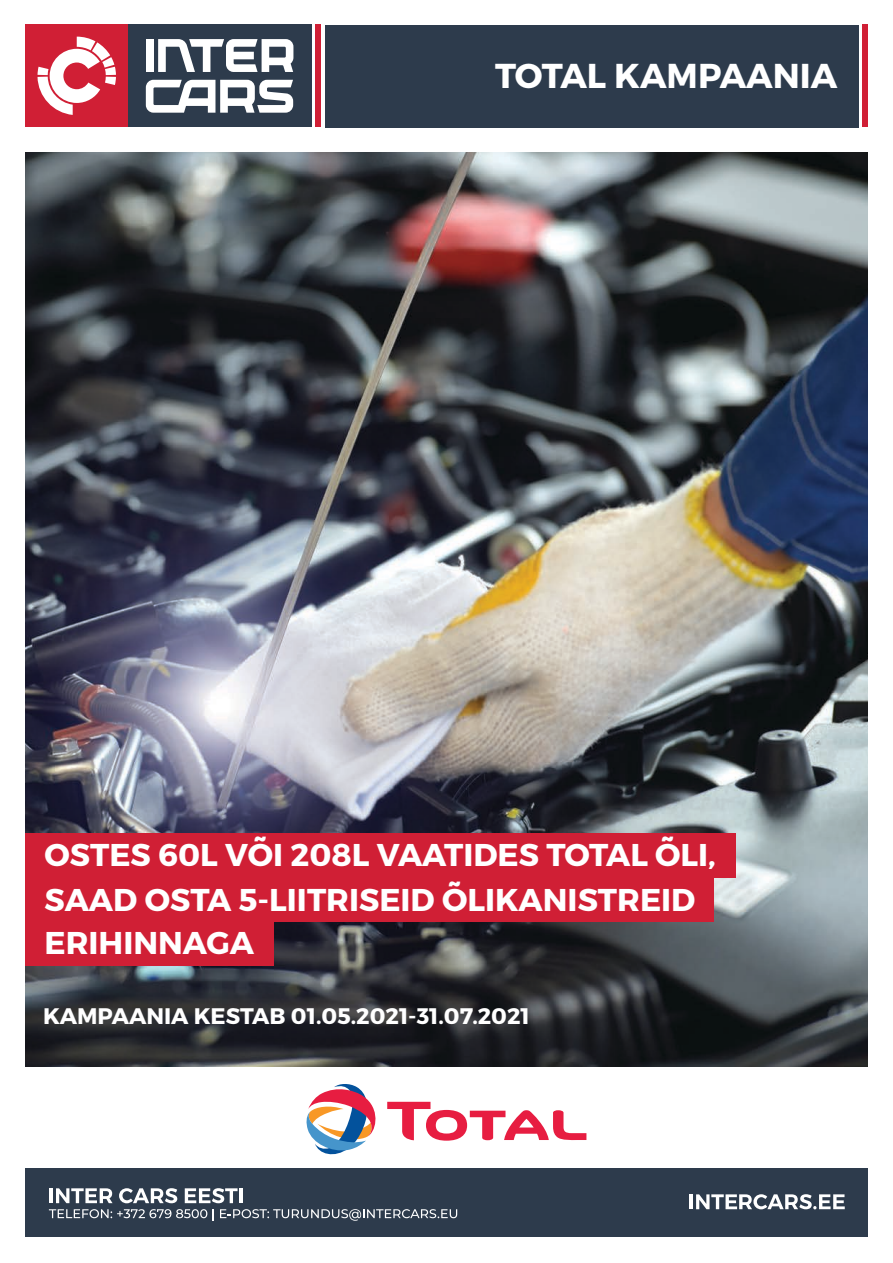
<style>
.page{position:relative;width:893px;height:1263px;background:#fff}
.page>*{position:absolute;margin:0;border:0;box-sizing:border-box;transform-origin:0 0}
.t1{font:700 34.5px "Montserrat";color:#fff}
.t2{font:700 31.5px/43.7px "Montserrat";color:#fff}
.t3{font:700 22.5px "Montserrat";color:#fff}
</style>
<div class="page">
<div style="left:128px;top:25px;width:183px;height:102px;background:#2d3b4c"></div>
<div style="left:316px;top:25px;width:5px;height:102px;background:#d01f35"></div>
<div style="left:26px;top:25px;width:102px;height:102px;background:#d01f35"></div>
<div style="left:146px;top:39px;width:7px;height:33px;background:#fff"></div>
<svg style="left:146px;top:80px;width:147px;height:33px"></svg>
<svg style="left:158px;top:39px;width:135px;height:33px"></svg>
<svg style="left:38px;top:37px;width:78px;height:78px"></svg>
<div style="left:325px;top:25px;width:533px;height:102px;background:#2d3b4c"></div>
<div style="left:863px;top:25px;width:5px;height:102px;background:#d01f35"></div>
<img style="left:26px;top:153px;width:841px;height:913px">
<div style="left:26px;top:877px;width:688px;height:44px;background:#d01f35"></div>
<div style="left:26px;top:921px;width:248px;height:44px;background:#d01f35"></div>
<div style="left:26px;top:833px;width:710px;height:44px;background:#d01f35"></div>
<svg style="left:387px;top:1102px;width:199px;height:39px"></svg>
<svg style="left:307px;top:1084px;width:69px;height:70px"></svg>
<div style="left:26px;top:1169px;width:842px;height:68px;background:#2d3b4c"></div>
<hr style="left:689px;top:1194px;width:4px;height:15px;background:#fff">
<svg style="left:696px;top:1194px;width:149px;height:15px"></svg>
<hr style="left:49px;top:1188px;width:4px;height:15px;background:#fff">
<svg style="left:56px;top:1188px;width:57px;height:15px"></svg>
<svg style="left:119px;top:1188px;width:58px;height:15px"></svg>
<svg style="left:185px;top:1188px;width:53px;height:15px"></svg>
<hr style="left:239px;top:1188px;width:4px;height:15px;background:#fff">
<svg style="left:49px;top:1209px;width:158px;height:9px"></svg>
<svg style="left:220px;top:1209px;width:237px;height:12px"></svg>
<p class="t1" style="left:495px;top:54px;width:344px">TOTAL KAMPAANIA</p>
<p class="t2" style="left:45px;top:834px;width:673px">OSTES 60L VÕI 208L VAATIDES TOTAL ÕLI,<br>SAAD OSTA 5-LIITRISEID ÕLIKANISTREID<br>ERIHINNAGA</p>
<p class="t3" style="left:43px;top:1002px;width:488px">KAMPAANIA KESTAB 01.05.2021-31.07.2021</p>
</div>
